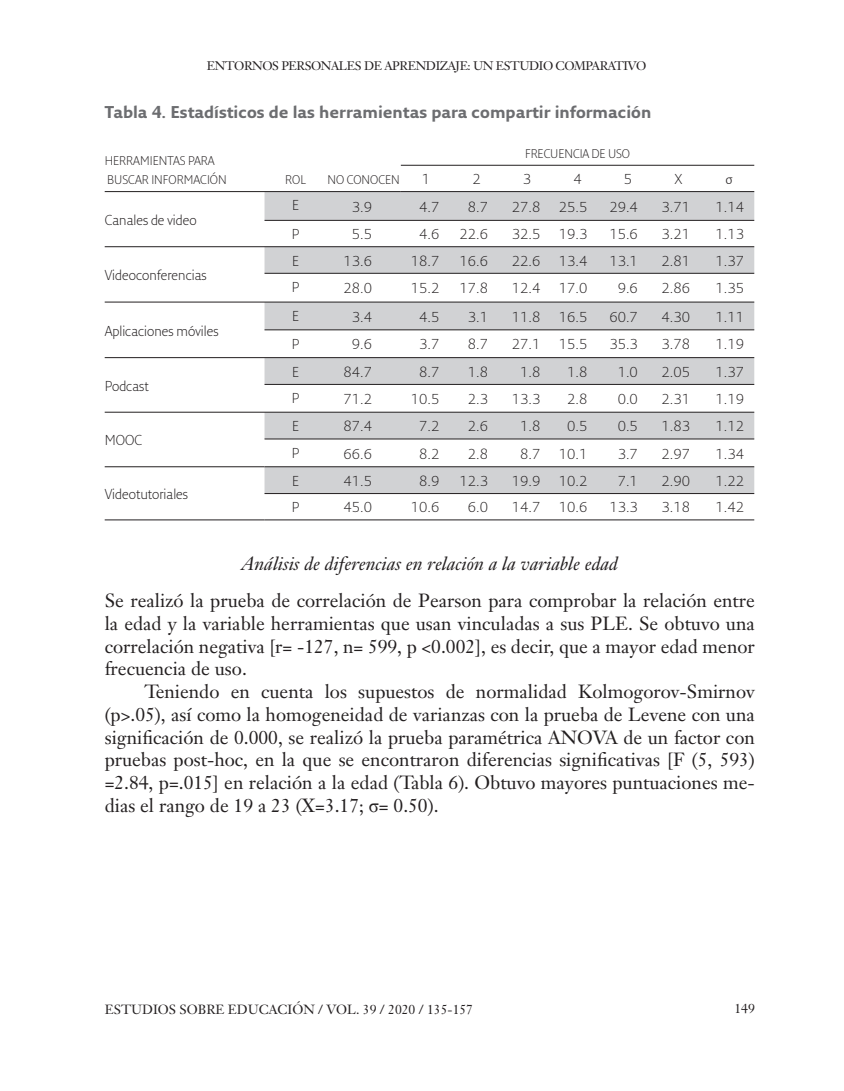
<style>
.page{position:relative;width:844px;height:1091px;background:#fff}
.page>*{position:absolute;margin:0;border:0;box-sizing:border-box;transform-origin:0 0}
.t1{font:18.9px/22.8px "Janson Text";color:#231f20;text-align:justify}
.t2{font:italic 18.9px "Janson Text";color:#231f20}
.t3{font:700 16.62px "Fresco Sans LF";color:#6c6d70}
.t4{font:300 14px "Fresco Sans LF";color:#231f20}
.t5{font:300 14px "Calibri";color:#231f20}
.t6{font:13.12px "Janson Text";color:#231f20}
.t7{font:300 12.25px/19.2px "Fresco Sans LF";color:#231f20}
.t8{font:12.25px "Janson Text";letter-spacing:-.035em;color:#231f20}
.s1{font-family:"Times New Roman"}
</style>
<div class="page">
<svg style="left:105px;top:192px;width:649px;height:303px"></svg>
<svg style="left:264px;top:192px;width:490px;height:301px;fill:#d1d2d4"></svg>
<hr style="left:264px;top:220px;width:490px;height:1px;background:#231f20">
<hr style="left:105px;top:191px;width:296px;height:1px;background:#231f20">
<hr style="left:401px;top:165px;width:353px;height:1px;background:#231f20">
<hr style="left:401px;top:191px;width:353px;height:1px;background:#231f20">
<hr style="left:105px;top:246px;width:649px;height:1px;background:#231f20">
<hr style="left:264px;top:273px;width:490px;height:1px;background:#231f20">
<hr style="left:105px;top:302px;width:649px;height:1px;background:#231f20">
<hr style="left:264px;top:329px;width:490px;height:1px;background:#231f20">
<hr style="left:105px;top:357px;width:649px;height:1px;background:#231f20">
<hr style="left:264px;top:384px;width:490px;height:1px;background:#231f20">
<hr style="left:105px;top:412px;width:649px;height:1px;background:#231f20">
<hr style="left:264px;top:439px;width:490px;height:1px;background:#231f20">
<hr style="left:105px;top:466px;width:159px;height:1px;background:#231f20">
<hr style="left:105px;top:519px;width:159px;height:1px;background:#231f20">
<hr style="left:264px;top:466px;width:490px;height:1px;background:#231f20">
<hr style="left:264px;top:493px;width:490px;height:1px;background:#231f20">
<hr style="left:264px;top:519px;width:490px;height:1px;background:#231f20">
<p class="t8" style="left:207px;top:61px;width:441px">ENTORNOS PERSONALES DE APRENDIZAJE: UN ESTUDIO COMPARATIVO</p>
<p class="t3" style="left:105px;top:106px;width:548px">Tabla 4. Estadísticos de las herramientas para compartir información</p>
<p class="t7" style="left:105px;top:152px;width:123px">HERRAMIENTAS PARA<br>BUSCAR INFORMACIÓN</p>
<p class="t4" style="left:105px;top:214px;width:93px">Canales de video</p>
<p class="t4" style="left:105px;top:270px;width:104px">Videoconferencias</p>
<p class="t4" style="left:105px;top:325px;width:115px">Aplicaciones móviles</p>
<p class="t4" style="left:105px;top:380px;width:46px">Podcast</p>
<p class="t4" style="left:105px;top:435px;width:39px">MOOC</p>
<p class="t4" style="left:105px;top:489px;width:85px">Videotutoriales</p>
<p class="t7" style="left:285px;top:171px;width:22px">ROL</p>
<p class="t7" style="left:327px;top:171px;width:74px">NO CONOCEN</p>
<p class="t7" style="left:525px;top:145px;width:106px">FRECUENCIA DE USO</p>
<p class="t4" style="left:422px;top:174px;width:10px">1</p>
<p class="t4" style="left:472px;top:174px;width:10px">2</p>
<p class="t4" style="left:523px;top:174px;width:10px">3</p>
<p class="t4" style="left:573px;top:174px;width:10px">4</p>
<p class="t4" style="left:624px;top:174px;width:10px">5</p>
<p class="t4" style="left:674px;top:174px;width:9px">X</p>
<p class="t5" style="left:725px;top:173px;width:9px">σ</p>
<p class="t4" style="left:292px;top:200px;width:8px">E</p>
<p class="t4" style="left:352px;top:201px;width:22px">3.9</p>
<p class="t4" style="left:419px;top:201px;width:22px">4.7</p>
<p class="t4" style="left:468px;top:201px;width:22px">8.7</p>
<p class="t4" style="left:512px;top:201px;width:30px">27.8</p>
<p class="t4" style="left:559px;top:201px;width:30px">25.5</p>
<p class="t4" style="left:609px;top:201px;width:30px">29.4</p>
<p class="t4" style="left:661px;top:201px;width:30px">3.71</p>
<p class="t4" style="left:715px;top:201px;width:30px">1.14</p>
<p class="t4" style="left:292px;top:229px;width:9px">P</p>
<p class="t4" style="left:352px;top:229px;width:22px">5.5</p>
<p class="t4" style="left:419px;top:229px;width:22px">4.6</p>
<p class="t4" style="left:459px;top:229px;width:30px">22.6</p>
<p class="t4" style="left:512px;top:229px;width:30px">32.5</p>
<p class="t4" style="left:559px;top:229px;width:30px">19.3</p>
<p class="t4" style="left:609px;top:229px;width:30px">15.6</p>
<p class="t4" style="left:661px;top:229px;width:30px">3.21</p>
<p class="t4" style="left:715px;top:229px;width:30px">1.13</p>
<p class="t4" style="left:292px;top:255px;width:8px">E</p>
<p class="t4" style="left:343px;top:255px;width:30px">13.6</p>
<p class="t4" style="left:411px;top:255px;width:30px">18.7</p>
<p class="t4" style="left:459px;top:255px;width:30px">16.6</p>
<p class="t4" style="left:512px;top:255px;width:30px">22.6</p>
<p class="t4" style="left:559px;top:255px;width:30px">13.4</p>
<p class="t4" style="left:609px;top:255px;width:30px">13.1</p>
<p class="t4" style="left:661px;top:255px;width:30px">2.81</p>
<p class="t4" style="left:715px;top:255px;width:30px">1.37</p>
<p class="t4" style="left:292px;top:282px;width:9px">P</p>
<p class="t4" style="left:343px;top:283px;width:30px">28.0</p>
<p class="t4" style="left:411px;top:283px;width:30px">15.2</p>
<p class="t4" style="left:459px;top:283px;width:30px">17.8</p>
<p class="t4" style="left:512px;top:283px;width:30px">12.4</p>
<p class="t4" style="left:559px;top:283px;width:30px">17.0</p>
<p class="t4" style="left:617px;top:283px;width:22px">9.6</p>
<p class="t4" style="left:661px;top:283px;width:30px">2.86</p>
<p class="t4" style="left:715px;top:283px;width:30px">1.35</p>
<p class="t4" style="left:292px;top:311px;width:8px">E</p>
<p class="t4" style="left:352px;top:311px;width:22px">3.4</p>
<p class="t4" style="left:419px;top:311px;width:22px">4.5</p>
<p class="t4" style="left:468px;top:311px;width:22px">3.1</p>
<p class="t4" style="left:512px;top:311px;width:30px">11.8</p>
<p class="t4" style="left:559px;top:311px;width:30px">16.5</p>
<p class="t4" style="left:609px;top:311px;width:30px">60.7</p>
<p class="t4" style="left:661px;top:311px;width:30px">4.30</p>
<p class="t4" style="left:715px;top:311px;width:30px">1.11</p>
<p class="t4" style="left:292px;top:338px;width:9px">P</p>
<p class="t4" style="left:352px;top:339px;width:22px">9.6</p>
<p class="t4" style="left:419px;top:339px;width:22px">3.7</p>
<p class="t4" style="left:468px;top:339px;width:22px">8.7</p>
<p class="t4" style="left:512px;top:339px;width:30px">27.1</p>
<p class="t4" style="left:559px;top:339px;width:30px">15.5</p>
<p class="t4" style="left:609px;top:339px;width:30px">35.3</p>
<p class="t4" style="left:661px;top:339px;width:30px">3.78</p>
<p class="t4" style="left:715px;top:339px;width:30px">1.19</p>
<p class="t4" style="left:292px;top:366px;width:8px">E</p>
<p class="t4" style="left:343px;top:366px;width:30px">84.7</p>
<p class="t4" style="left:419px;top:366px;width:22px">8.7</p>
<p class="t4" style="left:468px;top:366px;width:22px">1.8</p>
<p class="t4" style="left:520px;top:366px;width:22px">1.8</p>
<p class="t4" style="left:567px;top:366px;width:22px">1.8</p>
<p class="t4" style="left:617px;top:366px;width:22px">1.0</p>
<p class="t4" style="left:661px;top:366px;width:30px">2.05</p>
<p class="t4" style="left:715px;top:366px;width:30px">1.37</p>
<p class="t4" style="left:292px;top:393px;width:9px">P</p>
<p class="t4" style="left:343px;top:394px;width:30px">71.2</p>
<p class="t4" style="left:411px;top:394px;width:30px">10.5</p>
<p class="t4" style="left:468px;top:394px;width:22px">2.3</p>
<p class="t4" style="left:512px;top:394px;width:30px">13.3</p>
<p class="t4" style="left:567px;top:394px;width:22px">2.8</p>
<p class="t4" style="left:617px;top:394px;width:22px">0.0</p>
<p class="t4" style="left:661px;top:394px;width:30px">2.31</p>
<p class="t4" style="left:715px;top:394px;width:30px">1.19</p>
<p class="t4" style="left:292px;top:421px;width:8px">E</p>
<p class="t4" style="left:343px;top:421px;width:30px">87.4</p>
<p class="t4" style="left:419px;top:421px;width:22px">7.2</p>
<p class="t4" style="left:468px;top:421px;width:22px">2.6</p>
<p class="t4" style="left:520px;top:421px;width:22px">1.8</p>
<p class="t4" style="left:567px;top:421px;width:22px">0.5</p>
<p class="t4" style="left:617px;top:421px;width:22px">0.5</p>
<p class="t4" style="left:661px;top:421px;width:30px">1.83</p>
<p class="t4" style="left:715px;top:421px;width:30px">1.12</p>
<p class="t4" style="left:292px;top:447px;width:9px">P</p>
<p class="t4" style="left:343px;top:448px;width:30px">66.6</p>
<p class="t4" style="left:419px;top:448px;width:22px">8.2</p>
<p class="t4" style="left:468px;top:448px;width:22px">2.8</p>
<p class="t4" style="left:520px;top:448px;width:22px">8.7</p>
<p class="t4" style="left:559px;top:448px;width:30px">10.1</p>
<p class="t4" style="left:617px;top:448px;width:22px">3.7</p>
<p class="t4" style="left:661px;top:448px;width:30px">2.97</p>
<p class="t4" style="left:715px;top:448px;width:30px">1.34</p>
<p class="t4" style="left:292px;top:475px;width:8px">E</p>
<p class="t4" style="left:343px;top:475px;width:30px">41.5</p>
<p class="t4" style="left:419px;top:475px;width:22px">8.9</p>
<p class="t4" style="left:459px;top:475px;width:30px">12.3</p>
<p class="t4" style="left:512px;top:475px;width:30px">19.9</p>
<p class="t4" style="left:559px;top:475px;width:30px">10.2</p>
<p class="t4" style="left:617px;top:475px;width:22px">7.1</p>
<p class="t4" style="left:661px;top:475px;width:30px">2.90</p>
<p class="t4" style="left:715px;top:475px;width:30px">1.22</p>
<p class="t4" style="left:292px;top:502px;width:9px">P</p>
<p class="t4" style="left:343px;top:502px;width:30px">45.0</p>
<p class="t4" style="left:411px;top:502px;width:30px">10.6</p>
<p class="t4" style="left:468px;top:502px;width:22px">6.0</p>
<p class="t4" style="left:512px;top:502px;width:30px">14.7</p>
<p class="t4" style="left:559px;top:502px;width:30px">10.6</p>
<p class="t4" style="left:609px;top:502px;width:30px">13.3</p>
<p class="t4" style="left:661px;top:502px;width:30px">3.18</p>
<p class="t4" style="left:715px;top:502px;width:30px">1.42</p>
<p class="t2" style="left:241px;top:556px;width:378px">Análisis de diferencias en relación a la variable edad</p>
<p class="t1" style="left:105px;top:591px;width:651px">Se realizó la prueba de correlación de Pearson para comprobar la relación entre la edad y la variable herramientas que usan vinculadas a sus PLE. Se obtuvo una correlación negativa [r= -127, n= 599, p &lt;0.002], es decir, que a mayor edad menor frecuencia de uso.</p>
<p class="t1" style="left:105px;top:682px;width:651px;text-indent:40px">Teniendo en cuenta los supuestos de normalidad Kolmogorov-Smirnov (p&gt;.05), así como la homogeneidad de varianzas con la prueba de Levene con una significación de 0.000, se realizó la prueba paramétrica ANOVA de un factor con pruebas post-hoc, en la que se encontraron diferencias significativas [F (5, 593) =2.84, p=.015] en relación a la edad (Tabla 6). Obtuvo mayores puntuaciones me&shy;dias el rango de 19 a 23 (X=3.17; <span class="s1">σ</span>= 0.50).</p>
<p class="t6" style="left:105px;top:1004px;width:370px">ESTUDIOS SOBRE EDUCACIÓN / VOL. 39 / 2020 / 135-157</p>
<p class="t6" style="left:734px;top:1003px;width:22px">149</p>
</div>
